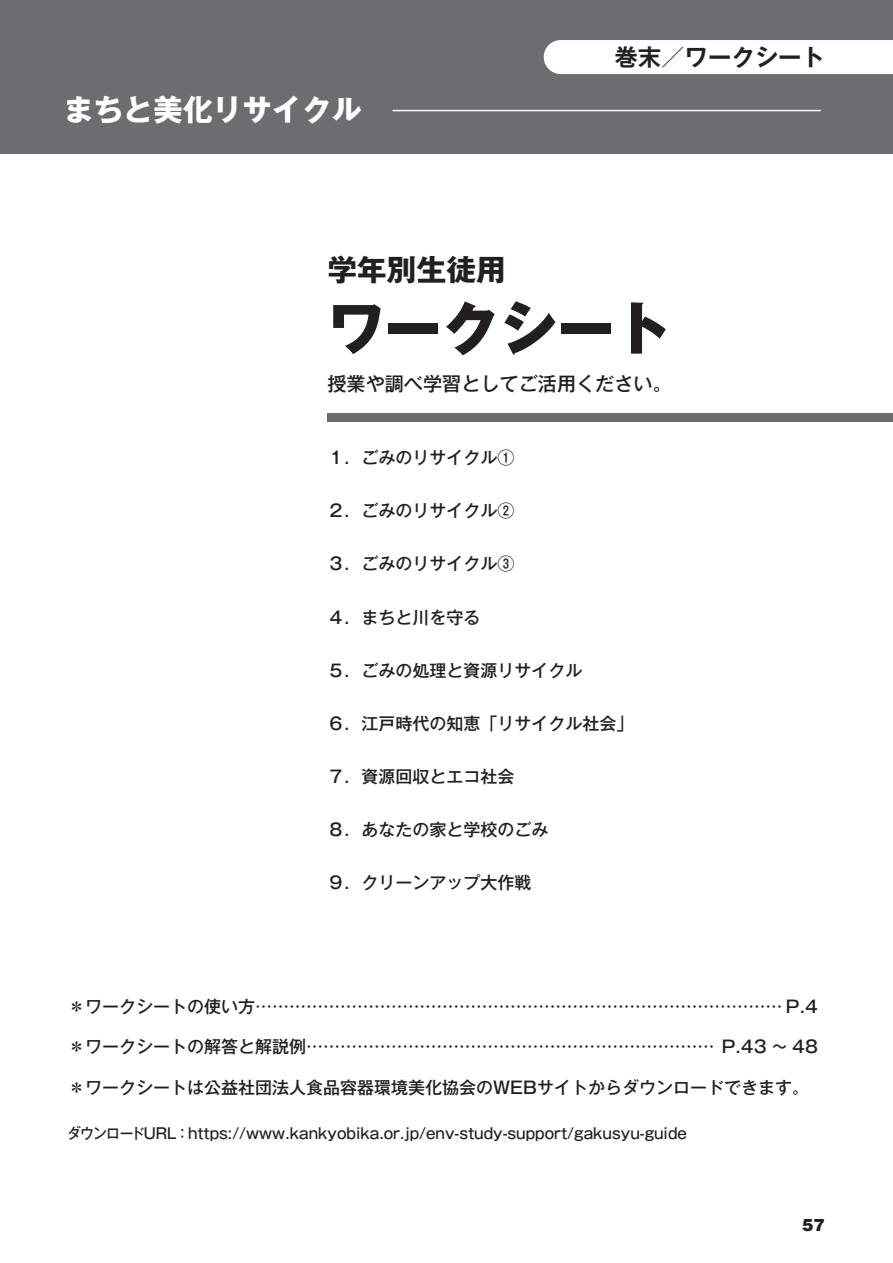
<style>
.page{position:relative;width:893px;height:1263px;background:#fff}
.page>*{position:absolute;margin:0;border:0;box-sizing:border-box;transform-origin:0 0}
.t1{font:800 57.45px "Gothic MB101 Pr 6 N";color:#231f20}
.t2{font:700 29.7px "Gothic MB101 Pr 6 N";color:#fff}
.t3{font:700 29.7px "Gothic MB101 Pr 6 N";color:#231f20}
.t4{font:700 23.4px "Gothic MB101 Pr 6 N De";color:#231f20}
.t5{font:500 19.2px "Gothic MB101 Pr 6 N";color:#231f20}
.t6{font:500 16.95px "Gothic MB101 Pr 6 N";color:#231f20}
.t7{font:900 16.95px "Helvetica";color:#231f20}
.t8{font:500 14.85px "Gothic MB101 Pr 6 N";color:#231f20;scale:.93 1}
</style>
<div class="page">
<div style="left:0;top:0;width:893px;height:153px;background:#6c6d70"></div>
<div style="left:544px;top:40px;width:349px;height:34px;background:#fff"></div>
<hr style="left:393px;top:110px;width:428px;height:1px;background:#fff">
<div style="left:327px;top:413px;width:566px;height:9px;background:#6c6d70"></div>
<h2 class="t2" style="left:64px;top:85px;width:299px">まちと美化リサイクル</h2>
<h2 class="t3" style="left:327px;top:245px;width:180px">学年別生徒用</h2>
<h3 class="t4" style="left:614px;top:37px;width:212px">巻末／ワークシート</h3>
<h1 class="t1" style="left:327px;top:280px;width:346px">ワークシート</h1>
<p class="t5" style="left:327px;top:368px;width:346px">授業や調べ学習としてご活用ください。</p>
<p class="t6" style="left:327px;top:443px;width:189px">１．ごみのリサイクル①</p>
<p class="t6" style="left:327px;top:497px;width:189px">２．ごみのリサイクル②</p>
<p class="t6" style="left:327px;top:550px;width:189px">３．ごみのリサイクル③</p>
<p class="t6" style="left:327px;top:603px;width:155px">４．まちと川を守る</p>
<p class="t6" style="left:327px;top:656px;width:257px">５．ごみの処理と資源リサイクル</p>
<p class="t6" style="left:327px;top:709px;width:308px">６．江戸時代の知恵「リサイクル社会」</p>
<p class="t6" style="left:327px;top:762px;width:189px">７．資源回収とエコ社会</p>
<p class="t6" style="left:327px;top:815px;width:223px">８．あなたの家と学校のごみ</p>
<p class="t6" style="left:327px;top:869px;width:206px">９．クリーンアップ大作戦</p>
<p class="t6" style="left:68px;top:992px;width:751px">＊ワークシートの使い方………………………………………………………………………………… P.4</p>
<p class="t6" style="left:68px;top:1033px;width:751px">＊ワークシートの解答と解説例……………………………………………………………… P.43 〜 48</p>
<p class="t6" style="left:68px;top:1073px;width:743px">＊ワークシートは公益社団法人食品容器環境美化協会のWEBサイトからダウンロードできます。</p>
<p class="t8" style="left:67px;top:1121px;width:668px">ダウンロードURL：https://www.kankyobika.or.jp/env-study-support/gakusyu-guide</p>
<p class="t7" style="left:802px;top:1214px;width:24px">57</p>
</div>
